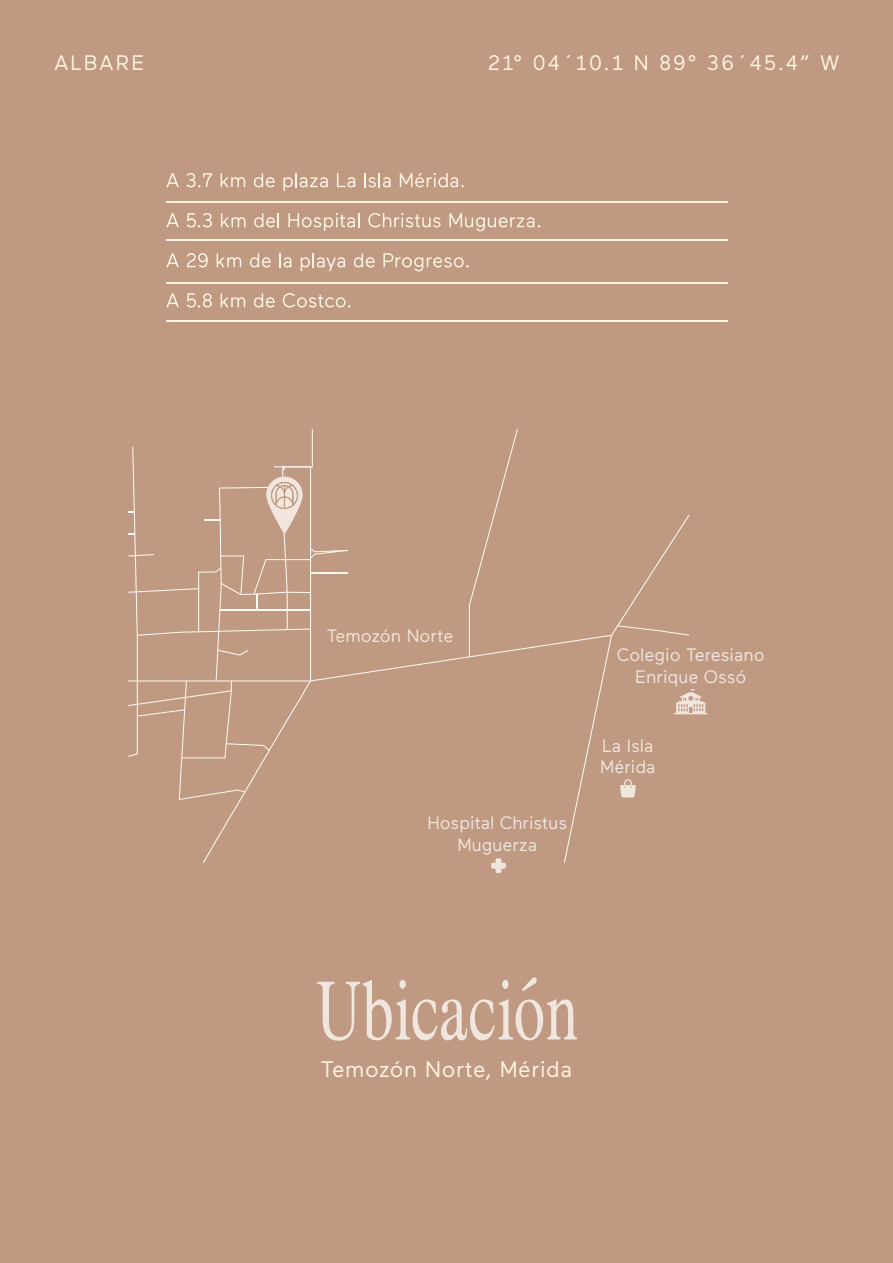
<style>
.page{position:relative;width:893px;height:1263px;background:#bf9982}
.page>*{position:absolute;margin:0;border:0;box-sizing:border-box;transform-origin:0 0}
.t1{font:75px "ZT Formom";color:#f0e6dd}
.t2{font:22.5px "Maax";letter-spacing:.025em;color:#fff5e3}
.t3{font:21px "Maax";letter-spacing:.1em;color:#fff5e3}
.t4{font:18px/21.6px "Maax";color:#f0e6dd;text-align:center}
</style>
<div class="page">
<svg style="left:166px;top:173px;width:13px;height:14px"></svg>
<svg style="left:186px;top:173px;width:26px;height:14px"></svg>
<svg style="left:221px;top:173px;width:24px;height:14px"></svg>
<svg style="left:254px;top:173px;width:21px;height:14px"></svg>
<svg style="left:283px;top:173px;width:45px;height:18px"></svg>
<svg style="left:337px;top:173px;width:18px;height:14px"></svg>
<svg style="left:364px;top:173px;width:27px;height:14px"></svg>
<svg style="left:400px;top:173px;width:64px;height:14px"></svg>
<svg style="left:166px;top:213px;width:13px;height:14px"></svg>
<svg style="left:187px;top:213px;width:25px;height:14px"></svg>
<svg style="left:221px;top:213px;width:24px;height:14px"></svg>
<svg style="left:254px;top:213px;width:25px;height:14px"></svg>
<svg style="left:288px;top:213px;width:72px;height:18px"></svg>
<svg style="left:368px;top:213px;width:73px;height:14px"></svg>
<svg style="left:449px;top:213px;width:91px;height:18px"></svg>
<svg style="left:166px;top:253px;width:13px;height:14px"></svg>
<svg style="left:187px;top:253px;width:21px;height:14px"></svg>
<svg style="left:217px;top:253px;width:24px;height:14px"></svg>
<svg style="left:250px;top:253px;width:21px;height:14px"></svg>
<svg style="left:280px;top:253px;width:11px;height:14px"></svg>
<svg style="left:301px;top:253px;width:44px;height:18px"></svg>
<svg style="left:354px;top:253px;width:21px;height:14px"></svg>
<svg style="left:383px;top:253px;width:86px;height:18px"></svg>
<svg style="left:166px;top:293px;width:13px;height:14px"></svg>
<svg style="left:187px;top:293px;width:25px;height:15px"></svg>
<svg style="left:221px;top:293px;width:24px;height:14px"></svg>
<svg style="left:254px;top:293px;width:21px;height:15px"></svg>
<svg style="left:283px;top:293px;width:67px;height:15px"></svg>
<hr style="left:166px;top:201px;width:561px;height:1px;background:#fff5e3">
<hr style="left:166px;top:240px;width:561px;height:1px;background:#fff5e3">
<hr style="left:166px;top:282px;width:561px;height:1px;background:#fff5e3">
<hr style="left:166px;top:321px;width:561px;height:1px;background:#fff5e3">
<svg style="left:493px;top:429px;width:25px;height:86px"></svg>
<svg style="left:564px;top:681px;width:39px;height:182px"></svg>
<svg style="left:348px;top:515px;width:341px;height:166px"></svg>
<svg style="left:620px;top:779px;width:16px;height:18px"></svg>
<svg style="left:618px;top:625px;width:71px;height:11px"></svg>
<svg style="left:491px;top:858px;width:15px;height:15px"></svg>
<svg style="left:128px;top:429px;width:220px;height:434px"></svg>
<svg style="left:674px;top:689px;width:33px;height:25px"></svg>
<p class="t3" style="left:54px;top:49px;width:92px">ALBARE</p>
<p class="t3" style="left:488px;top:49px;width:352px">21° 04´10.1 N 89° 36´45.4” W</p>
<p class="t4" style="left:327px;top:624px;width:128px">Temozón Norte</p>
<p class="t4" style="left:427px;top:811px;width:141px">Hospital Christus<br>Muguerza</p>
<p class="t4" style="left:617px;top:643px;width:149px">Colegio Teresiano<br>Enrique Ossó</p>
<p class="t4" style="left:600px;top:734px;width:57px;text-align:left">La Isla<br>Mérida</p>
<h1 class="t1" style="left:315px;top:959px;width:265px">Ubicación</h1>
<p class="t2" style="left:321px;top:1055px;width:253px">Temozón Norte, Mérida</p>
</div>
